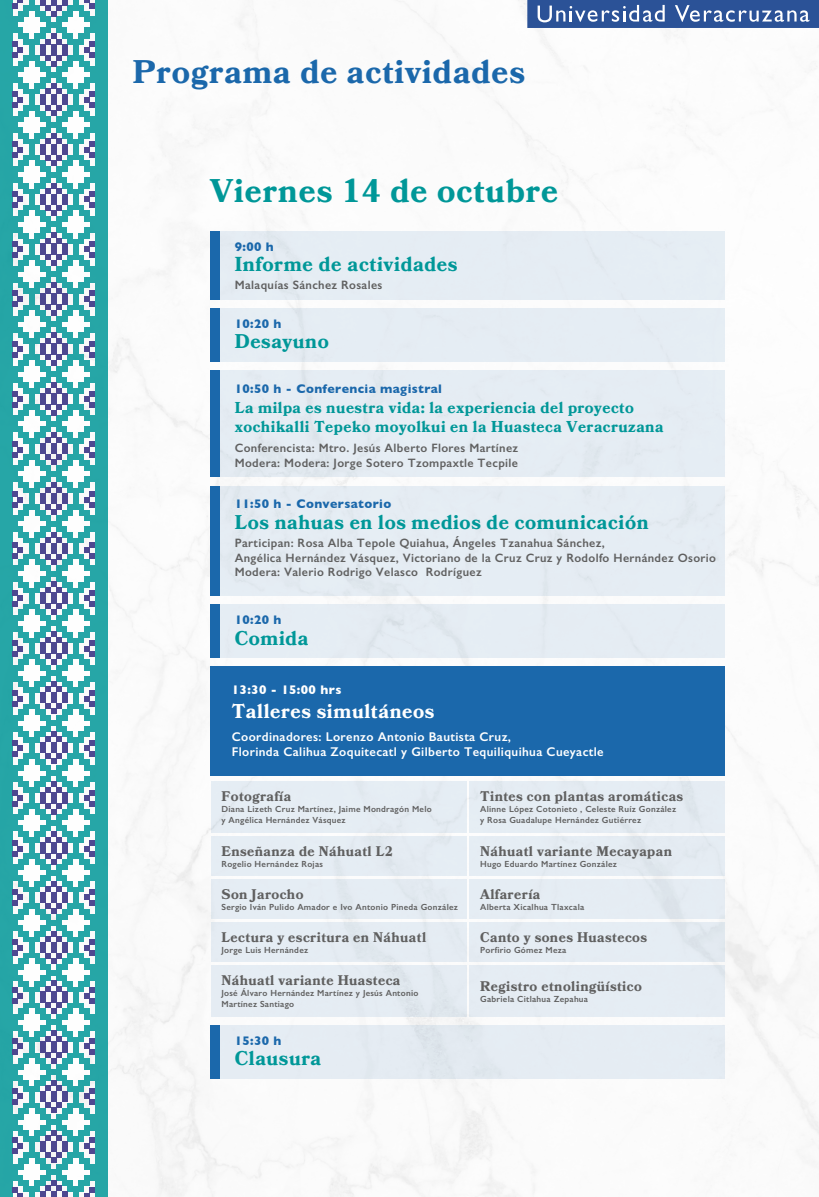
<style>
.page{position:relative;width:819px;height:1197px;background:#fff}
.page>*{position:absolute;margin:0;border:0;box-sizing:border-box;transform-origin:0 0}
.t1{font:700 32.81px "Bookmania";letter-spacing:.03em;color:#009798}
.t2{font:700 32.73px "Bookmania";letter-spacing:.03em;color:#1b68ab}
.t3{font:700 20.21px "Bookmania";letter-spacing:.03em;color:#009798}
.t4{font:700 19.95px "Bookmania";letter-spacing:.03em;color:#fff}
.t5{font:700 19.86px "Bookmania";letter-spacing:.03em;color:#009798}
.t6{font:700 15.75px/18.9px "Bookmania";letter-spacing:.03em;color:#009798}
.t7{font:700 13.91px "Bookmania";letter-spacing:.03em;color:#606060}
.t8{font:600 12.69px/15.3px "Gill Sans";letter-spacing:.03em;color:#fff}
.t9{font:700 12.69px "Gill Sans";letter-spacing:.03em;color:#1b68ab}
.t10{font:700 12.69px "Gill Sans";letter-spacing:.03em;color:#fff}
.t11{font:600 12.16px/14.6px "Gill Sans";letter-spacing:.03em;color:#606060}
.t12{font:600 8.92px/10.7px "Gill Sans";letter-spacing:.03em;color:#606060}
</style>
<div class="page">
<img style="left:107px;top:0;width:712px;height:1197px">
<div style="left:95px;top:0;width:12px;height:1197px;background:#26a6a7"></div>
<div style="left:0;top:0;width:12px;height:1197px;background:#26a5a6"></div>
<svg style="left:12px;top:0;width:83px;height:1197px"></svg>
<div style="left:527px;top:0;width:292px;height:28px;background:#2b5297"></div>
<svg style="left:538px;top:5px;width:127px;height:17px"></svg>
<svg style="left:675px;top:5px;width:134px;height:17px"></svg>
<div style="left:210px;top:231px;width:515px;height:69px;background:#e5edf4"></div>
<div style="left:210px;top:231px;width:10px;height:69px;background:#1b68ab"></div>
<div style="left:210px;top:371px;width:515px;height:106px;background:#e5edf4"></div>
<div style="left:210px;top:371px;width:10px;height:106px;background:#1b68ab"></div>
<div style="left:210px;top:486px;width:515px;height:110px;background:#e5edf4"></div>
<div style="left:210px;top:486px;width:10px;height:110px;background:#1b68ab"></div>
<div style="left:210px;top:308px;width:515px;height:54px;background:#e5edf4"></div>
<div style="left:210px;top:308px;width:10px;height:54px;background:#1b68ab"></div>
<div style="left:210px;top:604px;width:515px;height:54px;background:#e5edf4"></div>
<div style="left:210px;top:604px;width:10px;height:54px;background:#1b68ab"></div>
<div style="left:210px;top:1025px;width:515px;height:53px;background:#e5ecf3"></div>
<div style="left:210px;top:1025px;width:10px;height:53px;background:#1b68ab"></div>
<div style="left:211px;top:781px;width:255px;height:52px;background:#e5edf4"></div>
<div style="left:211px;top:836px;width:255px;height:40px;background:#e5edf4"></div>
<div style="left:211px;top:879px;width:255px;height:40px;background:#e5edf4"></div>
<div style="left:211px;top:922px;width:255px;height:39px;background:#e5ecf3"></div>
<div style="left:211px;top:965px;width:255px;height:51px;background:#e5ecf3"></div>
<div style="left:470px;top:781px;width:255px;height:52px;background:#e5ecf3"></div>
<div style="left:470px;top:836px;width:255px;height:40px;background:#e5ecf3"></div>
<div style="left:470px;top:879px;width:255px;height:40px;background:#e5ecf3"></div>
<div style="left:470px;top:922px;width:255px;height:39px;background:#e5ecf3"></div>
<div style="left:470px;top:965px;width:255px;height:51px;background:#e5ecf3"></div>
<div style="left:210px;top:667px;width:515px;height:109px;background:#1b68ab"></div>
<h2 class="t2" style="left:133px;top:52px;width:394px">Programa de actividades</h2>
<h1 class="t1" style="left:210px;top:172px;width:349px">Viernes 14 de octubre</h1>
<h3 class="t9" style="left:235px;top:236px;width:41px">9:00 h</h3>
<h3 class="t3" style="left:235px;top:252px;width:224px">Informe de actividades</h3>
<h3 class="t11" style="left:235px;top:278px;width:149px">Malaquías Sánchez Rosales</h3>
<h3 class="t9" style="left:235px;top:313px;width:48px">10:20 h</h3>
<h3 class="t5" style="left:235px;top:330px;width:96px">Desayuno</h3>
<h3 class="t9" style="left:235px;top:378px;width:209px">10:50 h - Conferencia magistral</h3>
<h3 class="t6" style="left:235px;top:398px;width:430px">La milpa es nuestra vida: la experiencia del proyecto xochikalli Tepeko moyolkui en la Huasteca Veracruzana</h3>
<h3 class="t11" style="left:235px;top:440px;width:285px">Conferencista: Mtro. Jesús Alberto Flores Martínez<br>Modera: Modera: Jorge Sotero Tzompaxtle Tecpile</h3>
<h3 class="t9" style="left:235px;top:493px;width:158px">11:50 h - Conversatorio</h3>
<h3 class="t5" style="left:235px;top:511px;width:415px">Los nahuas en los medios de comunicación</h3>
<h3 class="t11" style="left:235px;top:536px;width:483px">Participan: Rosa Alba Tepole Quiahua, Ángeles Tzanahua Sánchez,<br>Angélica Hernández Vásquez, Victoriano de la Cruz Cruz y Rodolfo Hernández Osorio<br>Modera: Valerio Rodrigo Velasco Rodríguez</h3>
<h3 class="t9" style="left:235px;top:610px;width:48px">10:20 h</h3>
<h3 class="t5" style="left:235px;top:626px;width:75px">Comida</h3>
<h3 class="t10" style="left:232px;top:680px;width:111px">13:30 - 15:00 hrs</h3>
<h3 class="t4" style="left:232px;top:700px;width:204px">Talleres simultáneos</h3>
<h3 class="t8" style="left:232px;top:729px;width:373px">Coordinadores: Lorenzo Antonio Bautista Cruz,<br>Florinda Calihua Zoquitecatl y Gilberto Tequiliquihua Cueyactle</h3>
<h3 class="t7" style="left:221px;top:788px;width:71px">Fotografía</h3>
<p class="t12" style="left:221px;top:803px;width:212px">Diana Lizeth Cruz Martínez, Jaime Mondragón Melo y Angélica Hernández Vásquez</p>
<h3 class="t7" style="left:221px;top:843px;width:173px">Enseñanza de Náhuatl L2</h3>
<p class="t12" style="left:221px;top:859px;width:103px">Rogelio Hernández Rojas</p>
<h3 class="t7" style="left:221px;top:886px;width:84px">Son Jarocho</h3>
<p class="t12" style="left:221px;top:901px;width:238px">Sergio Iván Pulido Amador e Ivo Antonio Pineda González</p>
<h3 class="t7" style="left:221px;top:929px;width:206px">Lectura y escritura en Náhuatl</h3>
<p class="t12" style="left:221px;top:944px;width:88px">Jorge Luis Hernández</p>
<h3 class="t7" style="left:221px;top:972px;width:180px">Náhuatl variante Huasteca</h3>
<p class="t12" style="left:221px;top:988px;width:198px">José Álvaro Hernández Martínez y Jesús Antonio<br>Martínez Santiago</p>
<h3 class="t9" style="left:235px;top:1030px;width:48px">15:30 h</h3>
<h3 class="t5" style="left:235px;top:1047px;width:88px">Clausura</h3>
<h3 class="t7" style="left:480px;top:788px;width:205px">Tintes con plantas aromáticas</h3>
<p class="t12" style="left:480px;top:803px;width:197px">Alinne López Cotonieto , Celeste Ruíz González y Rosa Guadalupe Hernández Gutiérrez</p>
<h3 class="t7" style="left:480px;top:843px;width:193px">Náhuatl variante Mecayapan</h3>
<p class="t12" style="left:480px;top:859px;width:138px">Hugo Eduardo Martínez González</p>
<h3 class="t7" style="left:480px;top:886px;width:62px">Alfarería</h3>
<p class="t12" style="left:480px;top:901px;width:106px">Alberta Xicalhua Tlaxcala</p>
<h3 class="t7" style="left:480px;top:929px;width:168px">Canto y sones Huastecos</h3>
<p class="t12" style="left:480px;top:944px;width:88px">Porfirio Gómez Meza</p>
<h3 class="t7" style="left:480px;top:979px;width:163px">Registro etnolingüístico</h3>
<p class="t12" style="left:480px;top:994px;width:109px">Gabriela Citlahua Zepahua</p>
</div>
